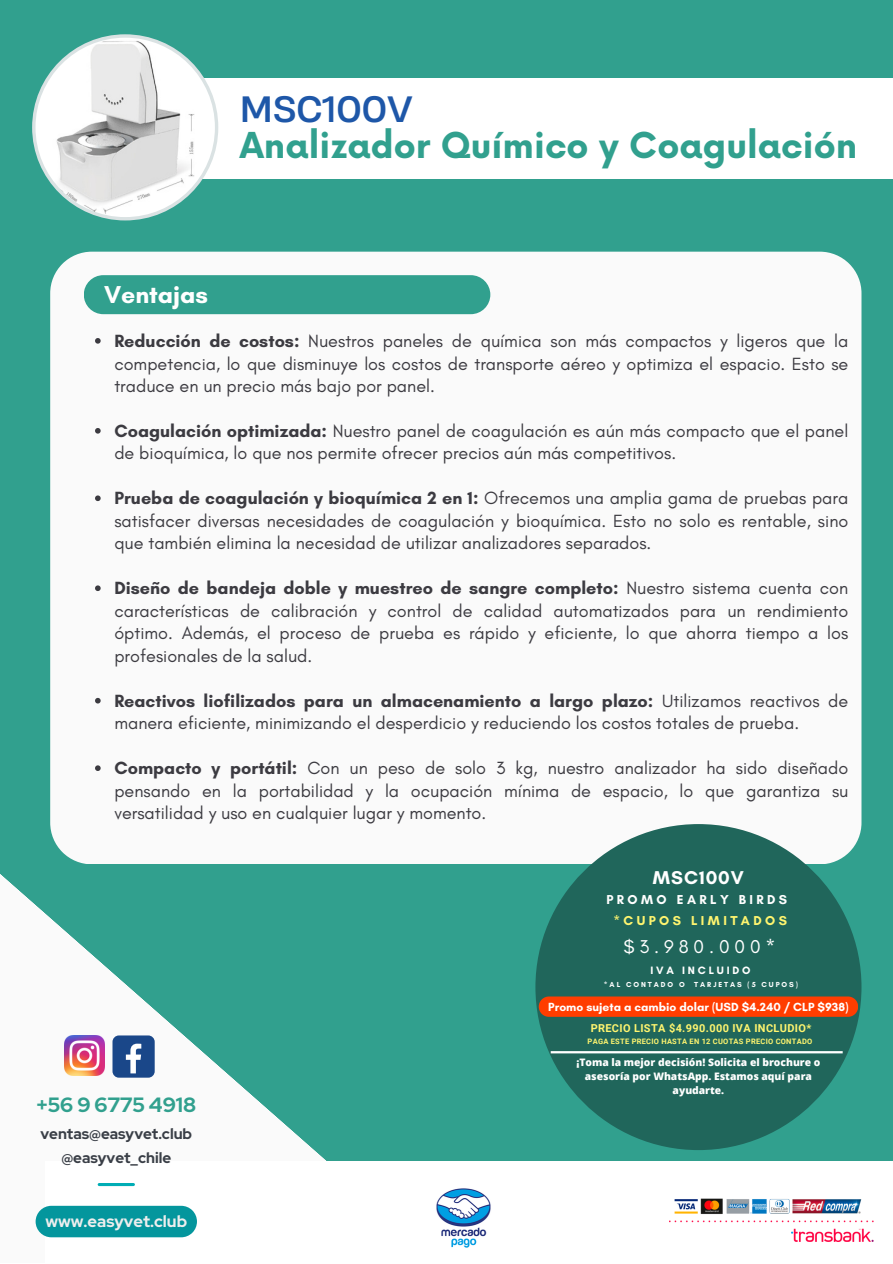
<style>
.page{position:relative;width:893px;height:1264px;background:#fff}
.page>*{position:absolute;margin:0;border:0;box-sizing:border-box;transform-origin:0 0}
.t1{font:700 34.8px "Now";color:#31a08e}
.t2{font:34.5px "Heading Now 74";color:#1e57a8}
.t3{font:700 24.9px "Glacial Indifference";color:#fff}
.t4{font:700 20.55px "Red Hat Display";color:#31a08e}
.t5{font:18.9px "Glacial Indifference";letter-spacing:.26em;color:#fff}
.t6{font:700 18.9px "Glacial Indifference";letter-spacing:.05em;color:#fff}
.t7{font:18px/22.5px "Glacial Indifference";color:#3c3b41;text-align:justify}
.t8{font:700 16.5px "Red Hat Display";color:#eee}
.t9{font:700 15.15px "Red Hat Display";color:#393e46}
.t10{font:700 13.2px "Glacial Indifference";letter-spacing:.26em;color:#fff}
.t11{font:700 13.2px "Glacial Indifference";letter-spacing:.26em;color:#fff56f}
.t12{font:700 12px "Glacial Indifference";color:#fff}
.t13{font:700 10.95px "Roboto";letter-spacing:.035em;color:#fff56f}
.t14{font:700 10.8px "Glacial Indifference";letter-spacing:.26em;color:#fff}
.t15{font:800 10.35px/13.8px "Open Sans";color:#fff;text-align:center}
.t16{font:700 7.5px "Roboto";letter-spacing:.035em;color:#fff56f}
.t17{font:700 7.5px "Glacial Indifference";letter-spacing:.26em;color:#fff}
.s1{font-weight:700}
</style>
<div class="page">
<div style="left:0;top:0;width:892px;height:1262px;background:#31a08e"></div>
<svg style="left:0;top:874px;width:713px;height:388px"></svg>
<div style="left:45px;top:1161px;width:847px;height:101px;background:#fff"></div>
<div style="left:196px;top:79px;width:696px;height:100px;background:#fff"></div>
<svg style="left:32px;top:34px;width:186px;height:186px"></svg>
<img style="left:436px;top:1188px;width:55px;height:60px">
<img style="left:669px;top:1198px;width:204px;height:43px">
<svg style="left:99px;top:1183px;width:34px;height:3px"></svg>
<svg style="left:36px;top:1205px;width:161px;height:32px;background:#139ca3"></svg>
<div style="left:112px;top:1035px;width:43px;height:42px;background:#1a4789;border-radius:6px"></div>
<svg style="left:126px;top:1043px;width:15px;height:30px"></svg>
<img style="left:64px;top:1035px;width:40px;height:40px">
<div style="left:50px;top:252px;width:811px;height:612px;background:#fafafa"></div>
<div style="left:84px;top:275px;width:406px;height:39px;background:#31a08e;border-radius:20px"></div>
<svg style="left:95px;top:338px;width:6px;height:5px"></svg>
<svg style="left:95px;top:428px;width:6px;height:5px"></svg>
<svg style="left:95px;top:495px;width:6px;height:6px"></svg>
<svg style="left:95px;top:585px;width:6px;height:6px"></svg>
<svg style="left:95px;top:698px;width:6px;height:5px"></svg>
<svg style="left:95px;top:765px;width:6px;height:6px"></svg>
<div style="left:535px;top:824px;width:326px;height:326px;background:#20665b;border-radius:50%"></div>
<hr style="left:550px;top:1051px;width:292px;height:2px;background:#fff">
<div style="left:538px;top:996px;width:320px;height:20px;background:#ff3d00"></div>
<p class="t2" style="left:240px;top:86px;width:174px">MSC100V</p>
<p class="t1" style="left:240px;top:127px;width:619px">Analizador Químico y Coagulación</p>
<p class="t3" style="left:104px;top:279px;width:106px">Ventajas</p>
<p class="t7" style="left:114px;top:329px;width:735px"><span class="s1">Reducción de costos:</span> Nuestros paneles de química son más compactos y ligeros que la competencia, lo que disminuye los costos de transporte aéreo y optimiza el espacio. Esto se traduce en un precio más bajo por panel.</p>
<p class="t7" style="left:114px;top:419px;width:735px"><span class="s1">Coagulación optimizada:</span> Nuestro panel de coagulación es aún más compacto que el panel de bioquímica, lo que nos permite ofrecer precios aún más competitivos.</p>
<p class="t7" style="left:114px;top:487px;width:735px"><span class="s1">Prueba de coagulación y bioquímica 2 en 1:</span> Ofrecemos una amplia gama de pruebas para satisfacer diversas necesidades de coagulación y bioquímica. Esto no solo es rentable, sino que también elimina la necesidad de utilizar analizadores separados.</p>
<p class="t7" style="left:114px;top:577px;width:735px"><span class="s1">Diseño de bandeja doble y muestreo de sangre completo:</span> Nuestro sistema cuenta con características de calibración y control de calidad automatizados para un rendimiento óptimo. Además, el proceso de prueba es rápido y eficiente, lo que ahorra tiempo a los profesionales de la salud.</p>
<p class="t7" style="left:114px;top:689px;width:735px"><span class="s1">Reactivos liofilizados para un almacenamiento a largo plazo:</span> Utilizamos reactivos de manera eficiente, minimizando el desperdicio y reduciendo los costos totales de prueba.</p>
<p class="t7" style="left:114px;top:756px;width:735px"><span class="s1">Compacto y portátil:</span> Con un peso de solo 3 kg, nuestro analizador ha sido diseñado pensando en la portabilidad y la ocupación mínima de espacio, lo que garantiza su versatilidad y uso en cualquier lugar y momento.</p>
<p class="t6" style="left:653px;top:866px;width:93px">MSC100V</p>
<p class="t10" style="left:606px;top:891px;width:182px">PROMO EARLY BIRDS</p>
<p class="t11" style="left:613px;top:912px;width:175px">*CUPOS LIMITADOS</p>
<p class="t5" style="left:623px;top:935px;width:153px">$3.980.000*</p>
<p class="t14" style="left:650px;top:963px;width:102px">IVA INCLUIDO</p>
<p class="t17" style="left:604px;top:980px;width:82px">*AL CONTADO O</p>
<p class="t17" style="left:694px;top:980px;width:105px">TARJETAS (5 CUPOS)</p>
<p class="t12" style="left:548px;top:999px;width:302px">Promo sujeta a cambio dolar (USD $4.240 / CLP $938)</p>
<p class="t4" style="left:36px;top:1091px;width:161px">+56 9 6775 4918</p>
<p class="t9" style="left:40px;top:1123px;width:153px">ventas@easyvet.club</p>
<p class="t9" style="left:61px;top:1147px;width:111px">@easyvet_chile</p>
<p class="t8" style="left:45px;top:1210px;width:143px">www.easyvet.club</p>
<p class="t13" style="left:590px;top:1021px;width:222px">PRECIO LISTA $4.990.000 IVA INCLUDIO*</p>
<p class="t16" style="left:587px;top:1036px;width:226px">PAGA ESTE PRECIO HASTA EN 12 CUOTAS PRECIO CONTADO</p>
<p class="t15" style="left:576px;top:1055px;width:245px">¡Toma la mejor decisión! Solicita el brochure o asesoría por WhatsApp. Estamos aquí para ayudarte.</p>
</div>
